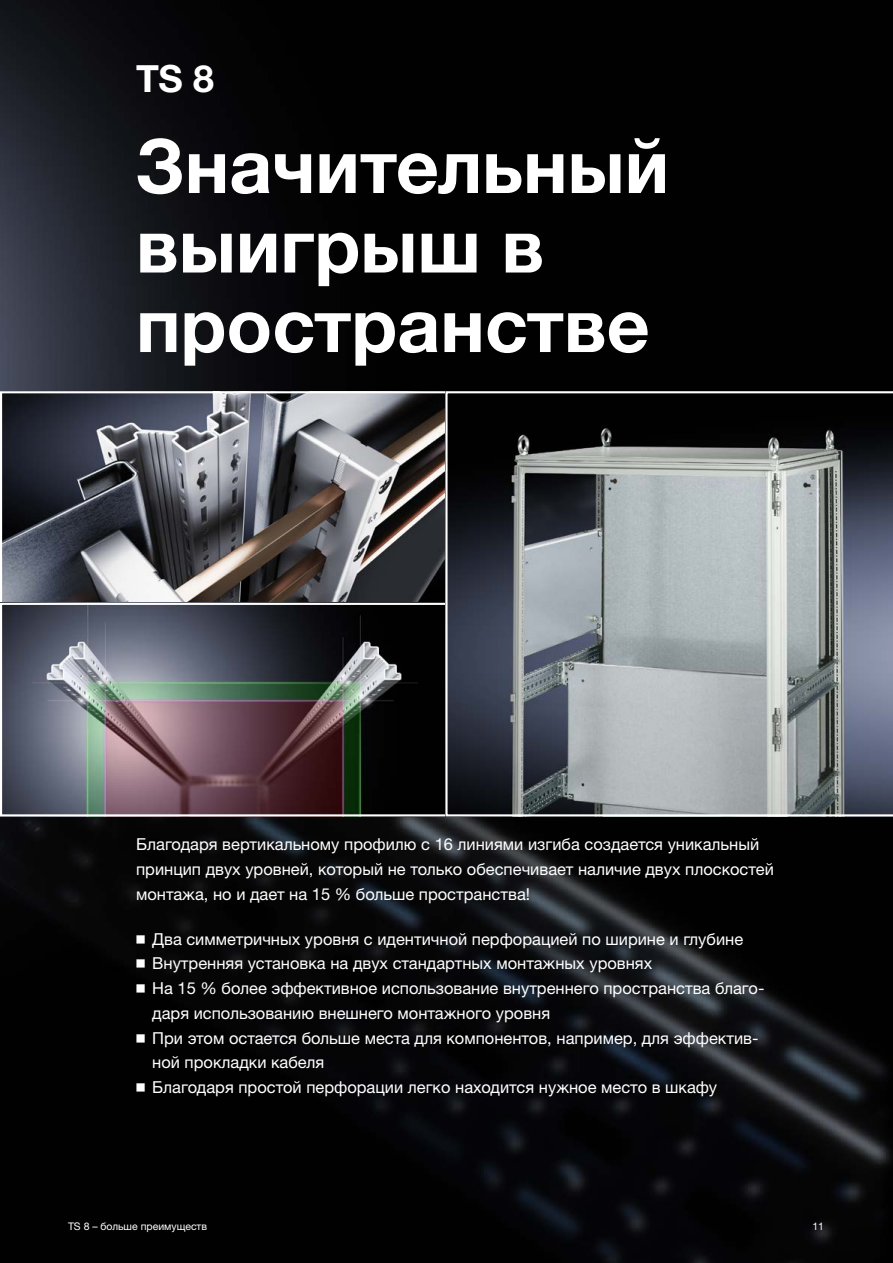
<style>
.page{position:relative;width:893px;height:1263px;background:#fff}
.page>*{position:absolute;margin:0;border:0;box-sizing:border-box;transform-origin:0 0}
.t1{font:700 75px/79.5px "Neue Helvetica For Rittal";color:#fff}
.t2{font:700 37.5px "Neue Helvetica For Rittal";color:#fff}
.t3{font:16.5px/24.8px "Neue Helvetica For Rittal";color:#fff}
.t4{font:10.5px "Neue Helvetica For Rittal";color:#fff}
.s1{font-weight:300}
</style>
<div class="page">
<img style="left:0;top:0;width:893px;height:1263px">
<img style="left:3px;top:394px;width:442px;height:208px">
<div style="left:0;top:391px;width:448px;height:214px;border:2px solid #fff"></div>
<img style="left:3px;top:606px;width:442px;height:207px">
<div style="left:0;top:603px;width:448px;height:213px;border:2px solid #fff"></div>
<svg style="left:445px;top:391px;width:448px;height:425px;background:#74797e"></svg>
<h2 class="t2" style="left:136px;top:56px;width:79px">TS 8</h2>
<h1 class="t1" style="left:136px;top:126px;width:535px">Значительный выигрыш в пространстве</h1>
<p class="t3" style="left:136px;top:832px;width:639px">Благодаря вертикальному профилю с 16 линиями изгиба создается уникальный принцип двух уровней, который не только обеспечивает наличие двух плоскостей монтажа, но и дает на 15 % больше пространства!</p>
<p class="t3" style="left:136px;top:926px;width:609px"><span class="s1">◾</span> Два симметричных уровня с идентичной перфорацией по ширине и глубине</p>
<p class="t3" style="left:136px;top:951px;width:518px"><span class="s1">◾</span> Внутренняя установка на двух стандартных монтажных уровнях</p>
<p class="t3" style="left:136px;top:976px;width:630px"><span class="s1">◾</span> На 15 % более эффективное использование внутреннего пространства благо-</p>
<p class="t3" style="left:152px;top:1001px;width:400px">даря использованию внешнего монтажного уровня</p>
<p class="t3" style="left:136px;top:1025px;width:624px"><span class="s1">◾</span> При этом остается больше места для компонентов, например, для эффектив-</p>
<p class="t3" style="left:152px;top:1050px;width:174px">ной прокладки кабеля</p>
<p class="t3" style="left:136px;top:1075px;width:583px"><span class="s1">◾</span> Благодаря простой перфорации легко находится нужное место в шкафу</p>
<p class="t4" style="left:68px;top:1220px;width:141px">TS 8 – больше преимуществ</p>
<p class="t4" style="left:812px;top:1220px;width:13px">11</p>
</div>
